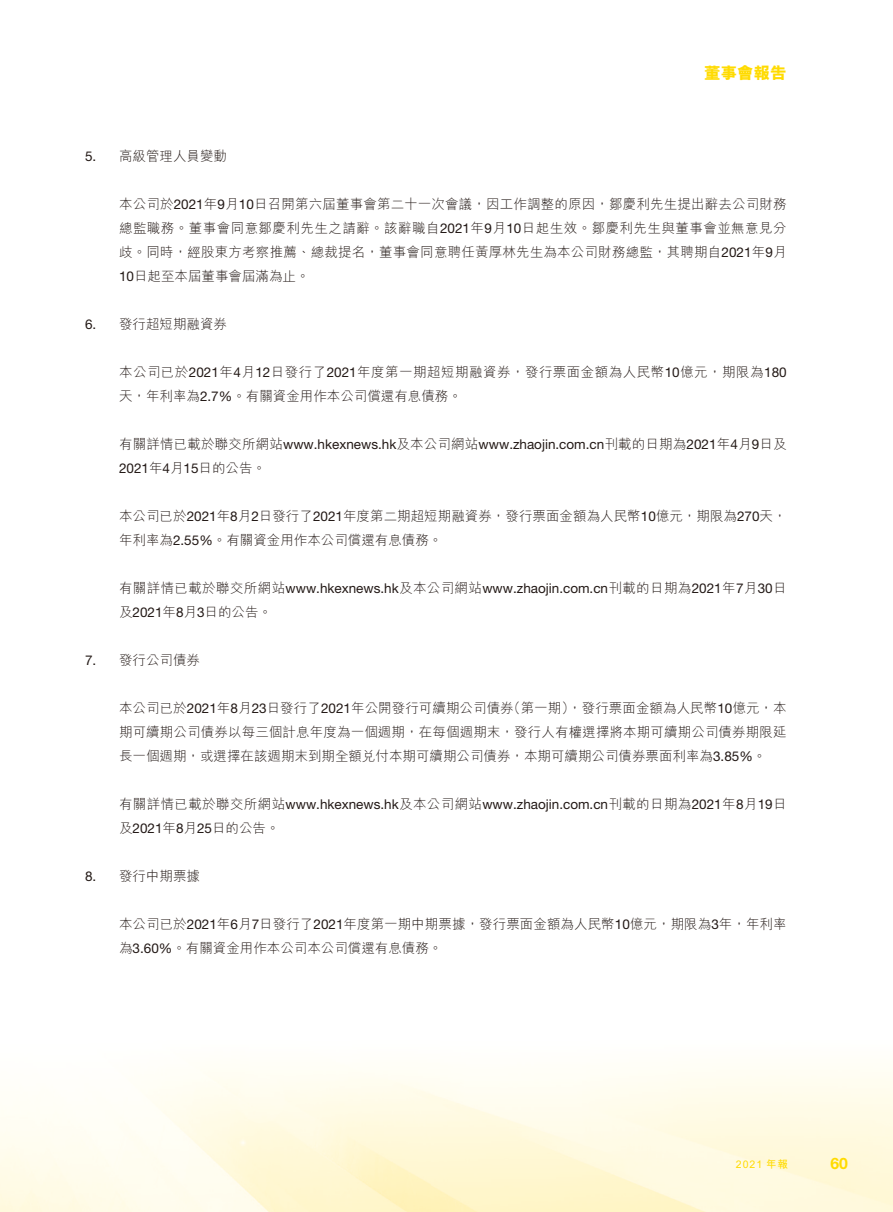
<style>
.page{position:relative;width:893px;height:1212px;background:#fff}
.page>*{position:absolute;margin:0;border:0;box-sizing:border-box;transform-origin:0 0}
.t1{font:16.5px "M Hei HK Xbold E Ten B5 H";color:#ffdb00}
.t2{font:700 15.75px "Helvetica Neue LT Std";color:#ffdb00}
.t3{font:13.5px/24px "M Hei HK Light E Ten B5 H";color:#231916;text-align:justify}
.t4{font:13.5px/24px "Helvetica Neue LT Std";color:#231916}
.t5{font:13.5px/24px "M Hei HK Light E Ten B5 H";letter-spacing:.035em;color:#231916}
.t6{font:10.5px "M Hei HK Bold E Ten B5 H";letter-spacing:.1em;color:#ffdb00}
.s1{font-family:"Helvetica Neue LT Std"}
.s2{font-family:"M Hei HK Light E Ten B5 H"}
</style>
<div class="page">
<p class="t1" style="left:704px;top:66px;width:84px">董事會報告</p>
<p class="t3" style="left:85px;top:146px;width:144px"><span class="s1">5.</span> 高級管理人員變動</p>
<p class="t3" style="left:119px;top:194px;width:669px">本公司於<span class="s1">2021</span>年<span class="s1">9</span>月<span class="s1">10</span>日召開第六屆董事會第二十一次會議，因工作調整的原因，鄒慶利先生提出辭去公司財務總監職務。董事會同意鄒慶利先生之請辭。該辭職自<span class="s1">2021</span>年<span class="s1">9</span>月<span class="s1">10</span>日起生效。鄒慶利先生與董事會並無意見分歧。同時，經股東方考察推薦、總裁提名，董事會同意聘任黃厚林先生為本公司財務總監，其聘期自<span class="s1">2021</span>年<span class="s1">9</span>月<span class="s1">10</span>日起至本屆董事會屆滿為止。</p>
<p class="t3" style="left:85px;top:314px;width:144px"><span class="s1">6.</span> 發行超短期融資券</p>
<p class="t5" style="left:119px;top:362px;width:669px">本公司已於<span class="s1">2021</span>年<span class="s1">4</span>月<span class="s1">12</span>日發行了<span class="s1">2021</span>年度第一期超短期融資券，發行票面金額為人民幣<span class="s1">10</span>億元，期限為<span class="s1">180</span>天，年利率為<span class="s1">2.7%</span>。有關資金用作本公司償還有息債務。</p>
<p class="t4" style="left:119px;top:434px;width:669px"><span class="s2">有關詳情已載於聯交所網站</span>www.hkexnews.hk<span class="s2">及本公司網站</span>www.zhaojin.com.cn<span class="s2">刊載的日期為</span>2021<span class="s2">年</span>4<span class="s2">月</span>9<span class="s2">日及<br></span>2021<span class="s2">年</span>4<span class="s2">月</span>15<span class="s2">日的公告。</span></p>
<p class="t3" style="left:119px;top:506px;width:669px">本公司已於<span class="s1">2021</span>年<span class="s1">8</span>月<span class="s1">2</span>日發行了<span class="s1">2021</span>年度第二期超短期融資券，發行票面金額為人民幣<span class="s1">10</span>億元，期限為<span class="s1">270</span>天，年利率為<span class="s1">2.55%</span>。有關資金用作本公司償還有息債務。</p>
<p class="t4" style="left:119px;top:578px;width:669px"><span class="s2">有關詳情已載於聯交所網站</span>www.hkexnews.hk<span class="s2">及本公司網站</span>www.zhaojin.com.cn<span class="s2">刊載的日期為</span>2021<span class="s2">年</span>7<span class="s2">月</span>30<span class="s2">日</span></p>
<p class="t3" style="left:119px;top:602px;width:155px">及<span class="s1">2021</span>年<span class="s1">8</span>月<span class="s1">3</span>日的公告。</p>
<p class="t3" style="left:85px;top:650px;width:117px"><span class="s1">7.</span> 發行公司債券</p>
<p class="t3" style="left:119px;top:698px;width:669px">本公司已於<span class="s1">2021</span>年<span class="s1">8</span>月<span class="s1">23</span>日發行了<span class="s1">2021</span>年公開發行可續期公司債券（第一期），發行票面金額為人民幣<span class="s1">10</span>億元，本期可續期公司債券以每三個計息年度為一個週期，在每個週期末，發行人有權選擇將本期可續期公司債券期限延長一個週期，或選擇在該週期末到期全額兌付本期可續期公司債券，本期可續期公司債券票面利率為<span class="s1">3.85%</span>。</p>
<p class="t4" style="left:119px;top:794px;width:669px"><span class="s2">有關詳情已載於聯交所網站</span>www.hkexnews.hk<span class="s2">及本公司網站</span>www.zhaojin.com.cn<span class="s2">刊載的日期為</span>2021<span class="s2">年</span>8<span class="s2">月</span>19<span class="s2">日</span></p>
<p class="t3" style="left:119px;top:818px;width:162px">及<span class="s1">2021</span>年<span class="s1">8</span>月<span class="s1">25</span>日的公告。</p>
<p class="t3" style="left:85px;top:866px;width:117px"><span class="s1">8.</span> 發行中期票據</p>
<p class="t3" style="left:119px;top:914px;width:669px">本公司已於<span class="s1">2021</span>年<span class="s1">6</span>月<span class="s1">7</span>日發行了<span class="s1">2021</span>年度第一期中期票據，發行票面金額為人民幣<span class="s1">10</span>億元，期限為<span class="s1">3</span>年，年利率為<span class="s1">3.60%</span>。有關資金用作本公司本公司償還有息債務。</p>
<p class="t6" style="left:736px;top:1160px;width:54px">2021 年報</p>
<p class="t2" style="left:830px;top:1157px;width:19px">60</p>
</div>
